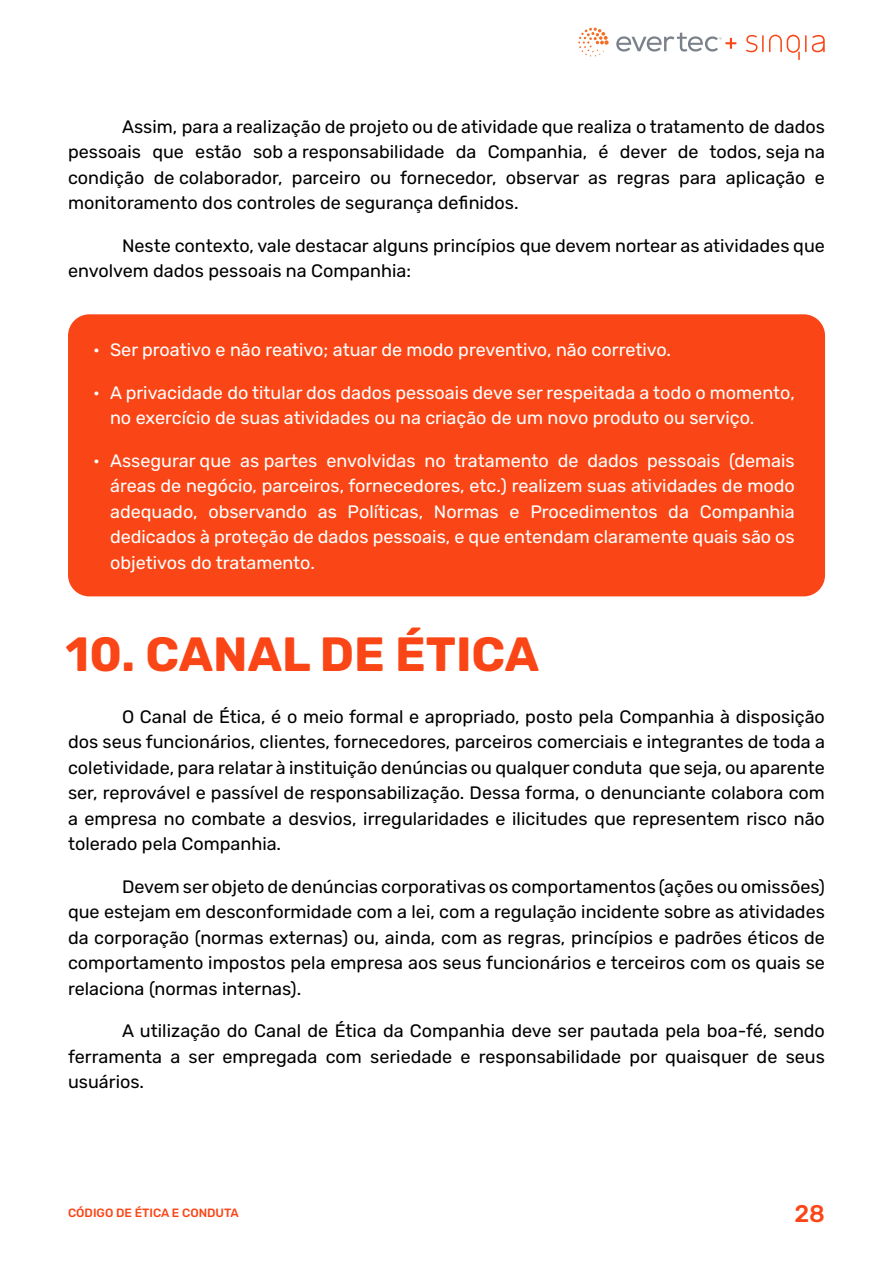
<style>
.page{position:relative;width:893px;height:1263px;background:#fff}
.page>*{position:absolute;margin:0;border:0;box-sizing:border-box;transform-origin:0 0}
.t1{font:700 48px "Rubik";color:#fa4616}
.t2{font:500 24px "Rubik";color:#fa4616}
.t3{font:18px/25.5px "Rubik";color:#000;text-align:justify}
.t4{font:18px/25.5px "Rubik";color:#fff}
.t5{font:500 12px "Rubik";color:#fa4616}
</style>
<div class="page">
<svg style="left:578px;top:28px;width:31px;height:28px"></svg>
<svg style="left:746px;top:35px;width:79px;height:25px"></svg>
<svg style="left:616px;top:33px;width:120px;height:19px"></svg>
<div style="left:68px;top:314px;width:757px;height:282px;background:#fa4616;border-radius:21px"></div>
<p class="t3" style="left:68px;top:114px;width:758px;text-indent:54px">Assim, para a realização de projeto ou de atividade que realiza o tratamento de dados pessoais que estão sob a responsabilidade da Companhia, é dever de todos, seja na condição de colaborador, parceiro ou fornecedor, observar as regras para aplicação e monitoramento dos controles de segurança definidos.</p>
<p class="t3" style="left:68px;top:233px;width:758px;text-indent:54px">Neste contexto, vale destacar alguns princípios que devem nortear as atividades que envolvem dados pessoais na Companhia:</p>
<p class="t4" style="left:93px;top:338px;width:580px">• Ser proativo e não reativo; atuar de modo preventivo, não corretivo.</p>
<p class="t4" style="left:110px;top:380px;width:686px;text-indent:-17px">• A privacidade do titular dos dados pessoais deve ser respeitada a todo o momento, no exercício de suas atividades ou na criação de um novo produto ou serviço.</p>
<p class="t4" style="left:110px;top:448px;width:686px;text-align:justify;text-indent:-17px">• Assegurar que as partes envolvidas no tratamento de dados pessoais (demais áreas de negócio, parceiros, fornecedores, etc.) realizem suas atividades de modo adequado, observando as Políticas, Normas e Procedimentos da Companhia dedicados à proteção de dados pessoais, e que entendam claramente quais são os objetivos do tratamento.</p>
<h1 class="t1" style="left:65px;top:628px;width:475px">10. CANAL DE ÉTICA</h1>
<p class="t3" style="left:68px;top:704px;width:758px;text-indent:54px">O Canal de Ética, é o meio formal e apropriado, posto pela Companhia à disposição dos seus funcionários, clientes, fornecedores, parceiros comerciais e integrantes de toda a coletividade, para relatar à instituição denúncias ou qualquer conduta que seja, ou aparente ser, reprovável e passível de responsabilização. Dessa forma, o denunciante colabora com a empresa no combate a desvios, irregularidades e ilicitudes que representem risco não tolerado pela Companhia.</p>
<p class="t3" style="left:68px;top:874px;width:758px;text-indent:54px">Devem ser objeto de denúncias corporativas os comportamentos (ações ou omissões) que estejam em desconformidade com a lei, com a regulação incidente sobre as atividades da corporação (normas externas) ou, ainda, com as regras, princípios e padrões éticos de comportamento impostos pela empresa aos seus funcionários e terceiros com os quais se relaciona (normas internas).</p>
<p class="t3" style="left:68px;top:1019px;width:758px;text-indent:54px">A utilização do Canal de Ética da Companhia deve ser pautada pela boa-fé, sendo ferramenta a ser empregada com seriedade e responsabilidade por quaisquer de seus usuários.</p>
<p class="t5" style="left:68px;top:1206px;width:172px">CÓDIGO DE ÉTICA E CONDUTA</p>
<h2 class="t2" style="left:794px;top:1200px;width:32px">28</h2>
</div>
